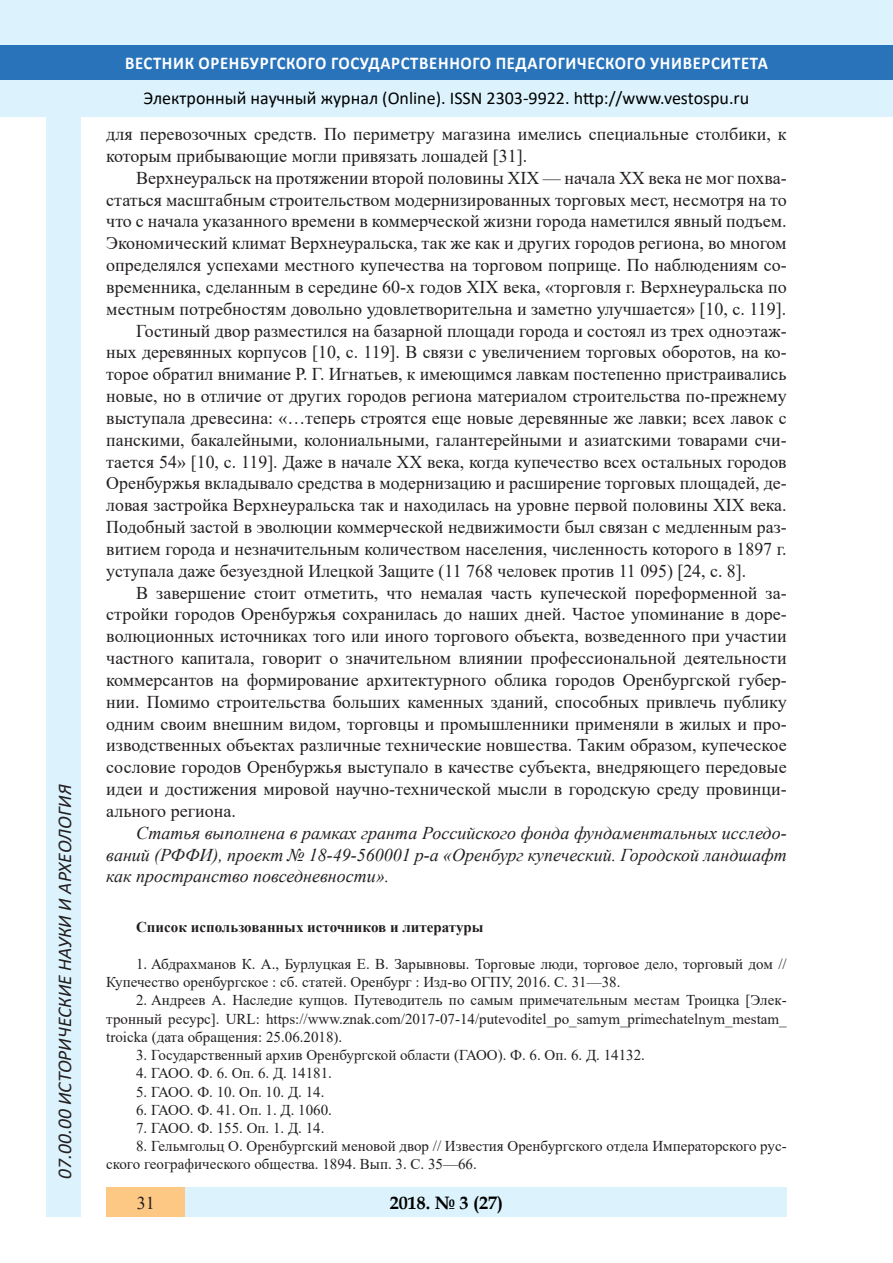
<style>
.page{position:relative;width:893px;height:1263px;background:#fff}
.page>*{position:absolute;margin:0;border:0;box-sizing:border-box;transform-origin:0 0}
.t1{font:italic 19.5px "Calibri";color:#231f20}
.Стиль2{font:18px/21.9px "Times New Roman";color:#231f20;text-align:justify}
.Стиль2-2{font:italic 18px/21.9px "Times New Roman";color:#231f20;text-align:justify}
.t2{font:18px "Calibri";color:#000}
.t3{font:700 18px "Calibri";letter-spacing:.04em;color:#fff;scale:.93 1}
.t4{font:700 18px "Book Antiqua";color:#000}
.литература{font:15px/18.3px "Times New Roman";color:#231f20}
.литература-2{font:700 15px "Times New Roman";color:#231f20}
</style>
<div class="page">
<div style="left:0;top:0;width:893px;height:116px;background:#dcf2fc"></div>
<div style="left:0;top:45px;width:893px;height:34px;background:#2873ba"></div>
<div style="left:47px;top:116px;width:34px;height:1101px;background:#dcf2fc"></div>
<div style="left:106px;top:1188px;width:681px;height:29px;background:#dcf2fc"></div>
<div style="left:106px;top:1188px;width:79px;height:29px;background:#fdc784"></div>
<p class="t1" style="left:51px;top:1179px;width:395px;rotate:-90deg">07.00.00 ИСТОРИЧЕСКИЕ НАУКИ И АРХЕОЛОГИЯ</p>
<p class="t1" style="left:51px;top:1105px;width:206px;rotate:-90deg">БИОЛОГИЧЕСКИЕ НАУКИ</p>
<p class="t1" style="left:51px;top:1169px;width:11px;rotate:-90deg">3</p>
<p class="t3" style="left:125px;top:50px;width:693px">ВЕСТНИК ОРЕНБУРГСКОГО ГОСУДАРСТВЕННОГО ПЕДАГОГИЧЕСКОГО УНИВЕРСИТЕТА</p>
<p class="t2" style="left:144px;top:85px;width:607px">Электронный научный журнал (Online). ISSN 2303-9922. http://www.vestospu.ru</p>
<p class="t2" style="left:583px;top:85px;width:13px">t</p>
<p class="t2" style="left:583px;top:85px;width:13px">t</p>
<p class="Стиль2" style="left:106px;top:122px;width:682px">для перевозочных средств. По периметру магазина имелись специальные столбики, к которым прибывающие могли привязать лошадей [31].</p>
<p class="Стиль2" style="left:106px;top:166px;width:682px;text-indent:30px">Верхнеуральск на протяжении второй половины XIX — начала XX века не мог похва&shy;статься масштабным строительством модернизированных торговых мест, несмотря на то что с начала указанного времени в коммерческой жизни города наметился явный подъем.<br>Экономический климат Верхнеуральска, так же как и других городов региона, во многом определялся успехами местного купечества на торговом поприще. По наблюдениям со&shy;временника, сделанным в середине 60-х годов XIX века, «торговля г. Верхнеуральска по местным потребностям довольно удовлетворительна и заметно улучшается» [10, с. 119].</p>
<p class="Стиль2" style="left:106px;top:319px;width:682px;text-indent:30px">Гостиный двор разместился на базарной площади города и состоял из трех одноэтаж&shy;ных деревянных корпусов [10, с. 119]. В связи с увеличением торговых оборотов, на ко&shy;торое обратил внимание Р. Г. Игнатьев, к имеющимся лавкам постепенно пристраивались новые, но в отличие от других городов региона материалом строительства по-прежнему выступала древесина: «…теперь строятся еще новые деревянные же лавки; всех лавок с панскими, бакалейными, колониальными, галантерейными и азиатскими товарами счи&shy;тается 54» [10, с. 119]. Даже в начале XX века, когда купечество всех остальных городов Оренбуржья вкладывало средства в модернизацию и расширение торговых площадей, де&shy;ловая застройка Верхнеуральска так и находилась на уровне первой половины XIX века.<br>Подобный застой в эволюции коммерческой недвижимости был связан с медленным раз&shy;витием города и незначительным количеством населения, численность которого в 1897 г. уступала даже безуездной Илецкой Защите (11 768 человек против 11 095) [24, с. 8].</p>
<p class="Стиль2" style="left:106px;top:581px;width:682px;text-indent:30px">В завершение стоит отметить, что немалая часть купеческой пореформенной за&shy;стройки городов Оренбуржья сохранилась до наших дней. Частое упоминание в доре&shy;волюционных источниках того или иного торгового объекта, возведенного при участии частного капитала, говорит о значительном влиянии профессиональной деятельности коммерсантов на формирование архитектурного облика городов Оренбургской губер&shy;нии. Помимо строительства больших каменных зданий, способных привлечь публику одним своим внешним видом, торговцы и промышленники применяли в жилых и про&shy;изводственных объектах различные технические новшества. Таким образом, купеческое сословие городов Оренбуржья выступало в качестве субъекта, внедряющего передовые идеи и достижения мировой научно-технической мысли в городскую среду провинци&shy;ального региона.</p>
<p class="Стиль2-2" style="left:106px;top:821px;width:682px;text-indent:30px">Статья выполнена в рамках гранта Российского фонда фундаментальных исследо&shy;ваний (РФФИ), проект № 18-49-560001 р-а «Оренбург купеческий. Городской ландшафт как пространство повседневности».</p>
<p class="литература-2" style="left:136px;top:916px;width:349px">Список использованных источников и литературы</p>
<p class="литература" style="left:106px;top:954px;width:682px;text-indent:30px">1. Абдрахманов К. А., Бурлуцкая Е. В. Зарывновы. Торговые люди, торговое дело, торговый дом //<br>Купечество оренбургское : сб. статей. Оренбург : Изд-во ОГПУ, 2016. С. 31—38.</p>
<p class="литература" style="left:106px;top:991px;width:682px;text-align:justify;text-indent:30px">2. Андреев А. Наследие купцов. Путеводитель по самым примечательным местам Троицка [Элек&shy;тронный ресурс]. URL: https://www.znak.com/2017-07-14/putevoditel_po_samym_primechatelnym_mestam_ troicka (дата обращения: 25.06.2018).</p>
<p class="литература" style="left:136px;top:1045px;width:510px">3. Государственный архив Оренбургской области (ГАОО). Ф. 6. Оп. 6. Д. 14132.</p>
<p class="литература" style="left:136px;top:1063px;width:197px">4. ГАОО. Ф. 6. Оп. 6. Д. 14181.</p>
<p class="литература" style="left:136px;top:1082px;width:190px">5. ГАОО. Ф. 10. Оп. 10. Д. 14.</p>
<p class="литература" style="left:136px;top:1100px;width:197px">6. ГАОО. Ф. 41. Оп. 1. Д. 1060.</p>
<p class="литература" style="left:136px;top:1118px;width:190px">7. ГАОО. Ф. 155. Оп. 1. Д. 14.</p>
<p class="литература" style="left:106px;top:1136px;width:682px;text-indent:30px">8. Гельмгольц О. Оренбургский меновой двор // Известия Оренбургского отдела Императорского рус&shy;ского географического общества. 1894. Вып. 3. С. 35—66.</p>
<p class="t4" style="left:390px;top:1190px;width:115px">2018. № 3 (27)</p>
<p class="Стиль2" style="left:137px;top:1191px;width:19px">31</p>
<p class="t4" style="left:460px;top:1190px;width:39px">2 6</p>
<p class="t4" style="left:460px;top:1190px;width:39px">1 5</p>
</div>
